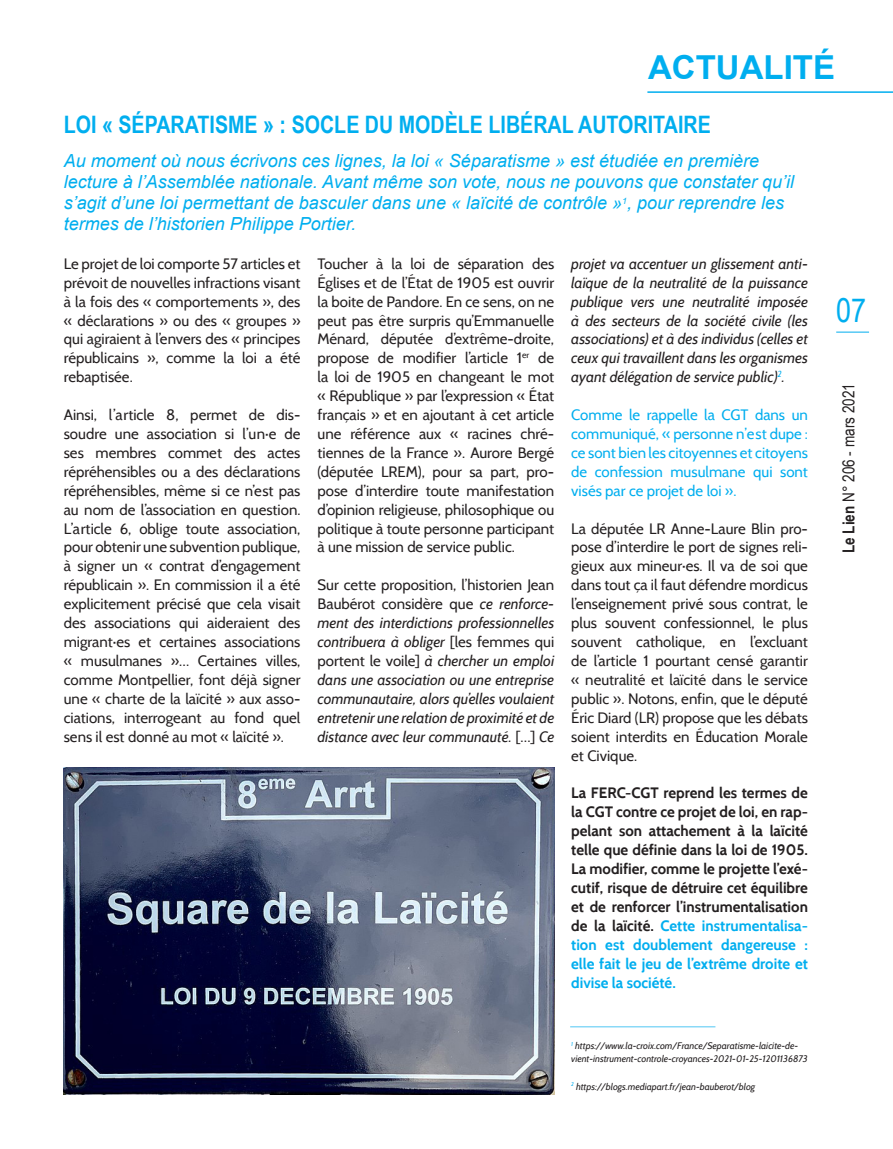
<style>
.page{position:relative;width:893px;height:1149px;background:#fff}
.page>*{position:absolute;margin:0;border:0;box-sizing:border-box;transform-origin:0 0}
.t1{font:700 33px "Arial";color:#00aeef}
.t2{font:33px "Arial Narrow";color:#00aeef}
.t3{font:700 24px "Arial Narrow";color:#00aeef}
.t4{font:italic 18px/21px "Arial";color:#00aeef}
.t5{font:16.5px "Arial Narrow";color:#231f20}
.t6{font:15px/18.9px "Cabin";color:#231f20;text-align:justify}
.t7{font:italic 15px/18.9px "Cabin";color:#231f20;text-align:justify}
.t8{font:700 15px/18.9px "Cabin";color:#231f20;text-align:justify}
.t9{font:15px/18.9px "Cabin";color:#00aeef;text-align:justify}
.t10{font:italic 9.45px/13.5px "Cabin";color:#231f20}
.s1{font-style:normal}
.s2{color:#00aeef}
.s3{font-weight:700}
</style>
<div class="page">
<hr style="left:836px;top:332px;width:33px;height:1px;background:#00aeef">
<hr style="left:647px;top:91px;width:246px;height:2px;background:#00aeef">
<img style="left:64px;top:767px;width:490px;height:327px">
<hr style="left:570px;top:1026px;width:145px;height:1px;background:#00aeef">
<p class="t1" style="left:648px;top:46px;width:188px">ACTUALITÉ</p>
<p class="t3" style="left:64px;top:106px;width:649px">LOI « SÉPARATISME » : SOCLE DU MODÈLE LIBÉRAL AUTORITAIRE</p>
<p class="t4" style="left:64px;top:151px;width:732px">Au moment où nous écrivons ces lignes, la loi « Séparatisme » est étudiée en première lecture à l’Assemblée nationale. Avant même son vote, nous ne pouvons que constater qu’il s’agit d’une loi permettant de basculer dans une « laïcité de contrôle »<sup>1</sup>, pour reprendre les termes de l’historien Philippe Portier.</p>
<p class="t6" style="left:64px;top:254px;width:238px">Le projet de loi comporte 57 articles et prévoit de nouvelles infractions visant à la fois des « comportements », des « déclarations » ou des « groupes » qui agiraient à l’envers des « principes républicains », comme la loi a été rebaptisée.</p>
<p class="t6" style="left:64px;top:405px;width:238px">Ainsi, l’article 8, permet de dis&shy;soudre une association si l’un·e de ses membres commet des actes répréhensibles ou a des déclarations répréhensibles, même si ce n’est pas au nom de l’association en question.<br>L’article 6, oblige toute association, pour obtenir une subvention publique, à signer un « contrat d’engagement républicain ». En commission il a été explicitement précisé que cela visait des associations qui aideraient des migrant·es et certaines associations « musulmanes »… Certaines villes, comme Montpellier, font déjà signer une « charte de la laïcité » aux asso&shy;ciations, interrogeant au fond quel sens il est donné au mot « laïcité ».</p>
<p class="t6" style="left:317px;top:254px;width:238px">Toucher à la loi de séparation des Églises et de l’État de 1905 est ouvrir la boite de Pandore. En ce sens, on ne peut pas être surpris qu’Emmanuelle Ménard, députée d’extrême-droite, propose de modifier l’article 1<sup>er</sup> de la loi de 1905 en changeant le mot « République » par l’expression « État français » et en ajoutant à cet article une référence aux « racines chré&shy;tiennes de la France ». Aurore Bergé (députée LREM), pour sa part, pro&shy;pose d’interdire toute manifestation d’opinion religieuse, philosophique ou politique à toute personne participant à une mission de service public.</p>
<p class="t7" style="left:317px;top:575px;width:238px"><span class="s1">Sur cette proposition, l’historien Jean Baubérot considère que</span> ce renforce&shy;ment des interdictions professionnelles contribuera à obliger <span class="s1">[les femmes qui portent le voile]</span> à chercher un emploi dans une association ou une entreprise communautaire, alors qu’elles voulaient entretenir une relation de proximité et de distance avec leur communauté. <span class="s1">[…]</span> Ce</p>
<p class="t7" style="left:571px;top:254px;width:238px">projet va accentuer un glissement anti&shy;laïque de la neutralité de la puissance publique vers une neutralité imposée à des secteurs de la société civile (les associations) et à des individus (celles et ceux qui travaillent dans les organismes ayant délégation de service public)<sup>2</sup>.</p>
<p class="t9" style="left:571px;top:405px;width:238px">Comme le rappelle la CGT dans un communiqué, « personne n’est dupe : ce sont bien les citoyennes et citoyens de confession musulmane qui sont visés par ce projet de loi ».</p>
<p class="t6" style="left:571px;top:518px;width:238px">La députée LR Anne-Laure Blin pro&shy;pose d’interdire le port de signes reli&shy;gieux aux mineur·es. Il va de soi que dans tout ça il faut défendre mordicus l’enseignement privé sous contrat, le plus souvent confessionnel, le plus souvent catholique, en l’excluant de l’article 1 pourtant censé garantir « neutralité et laïcité dans le service public ». Notons, enfin, que le député Éric Diard (LR) propose que les débats soient interdits en Éducation Morale et Civique.</p>
<p class="t8" style="left:571px;top:783px;width:238px">La FERC-CGT reprend les termes de la CGT contre ce projet de loi, en rap&shy;pelant son attachement à la laïcité telle que définie dans la loi de 1905.<br>La modifier, comme le projette l’exé&shy;cutif, risque de détruire cet équilibre et de renforcer l’instrumentalisation de la laïcité. <span class="s2">Cette instrumentalisa&shy;tion est doublement dangereuse : elle fait le jeu de l’extrême droite et divise la société.</span></p>
<p class="t10" style="left:571px;top:1038px;width:238px"><sup>1</sup> https://www.la-croix.com/France/Separatisme-laicite-de&shy;vient-instrument-controle-croyances-2021-01-25-1201136873</p>
<p class="t10" style="left:571px;top:1078px;width:185px"><sup>2</sup> https://blogs.mediapart.fr/jean-bauberot/blog</p>
<p class="t2" style="left:836px;top:286px;width:32px">07</p>
<p class="t5" style="left:836px;top:553px;width:171px;rotate:-90deg"><span class="s3">Le Lien</span> N° 206 - mars 2021</p>
</div>
